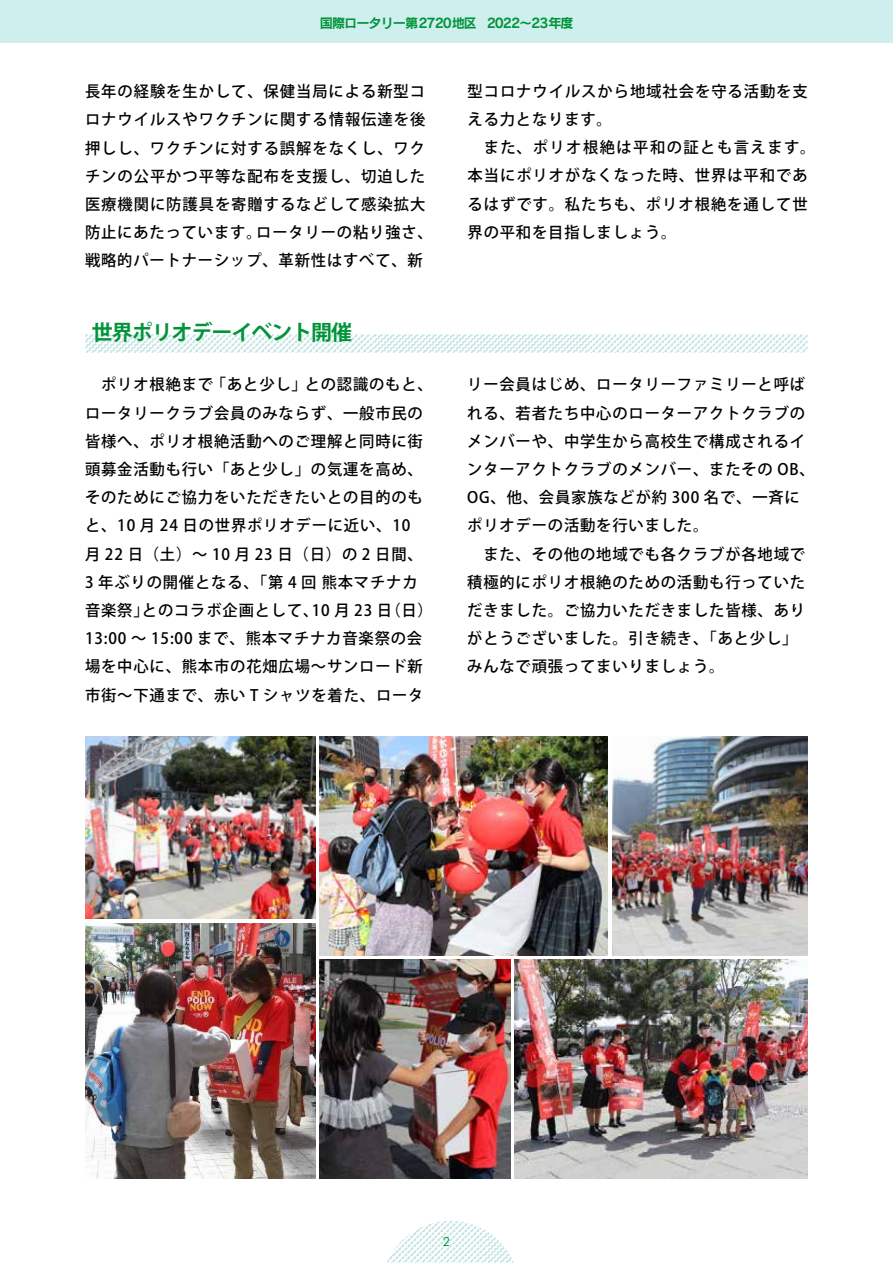
<style>
.page{position:relative;width:893px;height:1263px;background:#fff}
.page>*{position:absolute;margin:0;border:0;box-sizing:border-box;transform-origin:0 0}
.t1{font:700 21px "Koz Go Pr 6 N";letter-spacing:-.05em;color:#02943a}
.t2{font:500 15.6px/28.2px "Koz Go Pr 6 N";letter-spacing:.055em;color:#000}
.t3{font:13.2px "Rodin Pro B";letter-spacing:-.075em;color:#02943a}
.t4{font:12px "Futura Std";color:#02943a}
</style>
<div class="page">
<hr style="left:0;top:0;width:1px;height:228px;background:#87d8d9">
<svg style="left:387px;top:1221px;width:127px;height:42px"></svg>
<div style="left:0;top:0;width:893px;height:43px;background:#cfefef"></div>
<svg style="left:85px;top:334px;width:723px;height:18px"></svg>
<img style="left:85px;top:737px;width:230px;height:182px">
<img style="left:85px;top:923px;width:230px;height:256px">
<img style="left:319px;top:737px;width:289px;height:218px">
<img style="left:514px;top:960px;width:294px;height:219px">
<img style="left:320px;top:960px;width:190px;height:219px">
<img style="left:612px;top:737px;width:195px;height:218px">
<p class="t3" style="left:320px;top:14px;width:255px">国際ロータリー第2720地区 2022～23年度</p>
<p class="t2" style="left:85px;top:78px;width:349px">長年の経験を生かして、保健当局による新型コロナウイルスやワクチンに関する情報伝達を後押しし、ワクチンに対する誤解をなくし、ワクチンの公平かつ平等な配布を支援し、切迫した医療機関に防護具を寄贈するなどして感染拡大防止にあたっています。ロータリーの粘り強さ、戦略的パートナーシップ、革新性はすべて、新</p>
<p class="t2" style="left:468px;top:77px;width:349px">型コロナウイルスから地域社会を守る活動を支える力となります。<br>　また、ポリオ根絶は平和の証とも言えます。本当にポリオがなくなった時、世界は平和であるはずです。私たちも、ポリオ根絶を通して世界の平和を目指しましょう。</p>
<h1 class="t1" style="left:92px;top:320px;width:262px">世界ポリオデーイベント開催</h1>
<p class="t2" style="left:85px;top:371px;width:349px">　ポリオ根絶まで「あと少し」との認識のもと、ロータリークラブ会員のみならず、一般市民の皆様へ、ポリオ根絶活動へのご理解と同時に街頭募金活動も行い「あと少し」の気運を高め、そのためにご協力をいただきたいとの目的のもと、10 月 24 日の世界ポリオデーに近い、10<br>月 22 日（土）～ 10 月 23 日（日）の 2 日間、<br>3 年ぶりの開催となる、「第 4 回 熊本マチナカ音楽祭」とのコラボ企画として、10 月 23 日（日）<br>13:00 ～ 15:00 まで、熊本マチナカ音楽祭の会場を中心に、熊本市の花畑広場～サンロード新市街～下通まで、赤い T シャツを着た、ロータ</p>
<p class="t2" style="left:467px;top:371px;width:349px">リー会員はじめ、ロータリーファミリーと呼ばれる、若者たち中心のローターアクトクラブのメンバーや、中学生から高校生で構成されるインターアクトクラブのメンバー、またその OB、<br>OG、他、会員家族などが約 300 名で、一斉にポリオデーの活動を行いました。<br>　また、その他の地域でも各クラブが各地域で積極的にポリオ根絶のための活動も行っていただきました。ご協力いただきました皆様、ありがとうございました。引き続き、「あと少し」みんなで頑張ってまいりましょう。</p>
<p class="t4" style="left:443px;top:1234px;width:9px">2</p>
</div>
